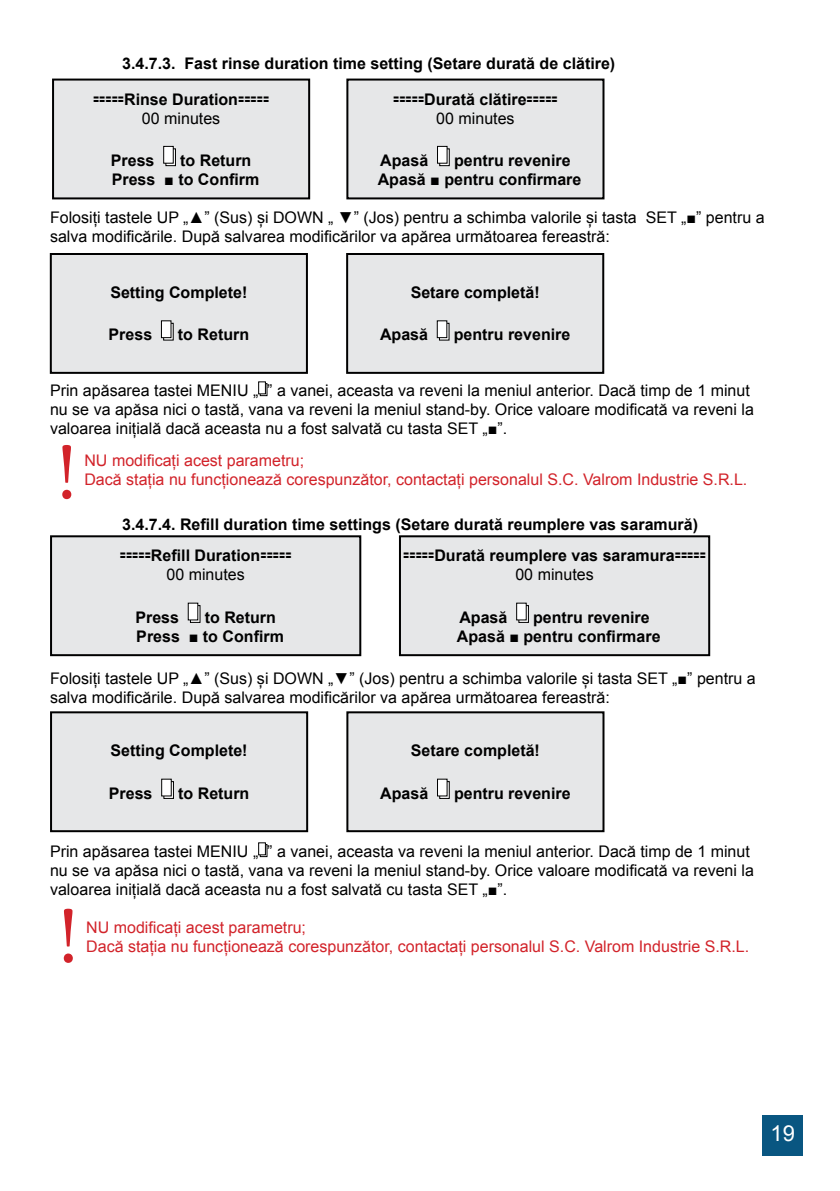
<style>
.page{position:relative;width:840px;height:1191px;background:#fff}
.page>*{position:absolute;margin:0;border:0;box-sizing:border-box;transform-origin:0 0}
.t1{font:80px "Minion Pro";color:#d2232a}
.t2{font:22px "Arial";color:#fff}
.t3{font:16px/19.2px "Arial";color:#000}
.t4{font:700 16px/19.2px "Arial";color:#000}
.t5{font:16px/19.2px "Arial";color:#d2232a}
.s1{font-weight:400}
</style>
<div class="page">
<div style="left:762px;top:1115px;width:40px;height:41px;background:#095681"></div>
<div style="left:260px;top:383px;width:7px;height:13px;border:1px solid #000"></div>
<div style="left:258px;top:382px;width:7px;height:12px;background:#fff"></div>
<div style="left:258px;top:381px;width:7px;height:13px;border:1px solid #000"></div>
<div style="left:260px;top:844px;width:7px;height:13px;border:1px solid #000"></div>
<div style="left:258px;top:843px;width:7px;height:12px;background:#fff"></div>
<div style="left:258px;top:842px;width:7px;height:13px;border:1px solid #000"></div>
<div style="left:53px;top:80px;width:256px;height:118px;background:#e6e7e8"></div>
<svg style="left:167px;top:151px;width:7px;height:13px"></svg>
<div style="left:165px;top:149px;width:11px;height:17px;border:1px solid #000"></div>
<div style="left:164px;top:146px;width:9px;height:17px;background:#fff"></div>
<div style="left:163px;top:146px;width:10px;height:17px;border:1px solid #000"></div>
<div style="left:52px;top:79px;width:258px;height:120px;border:2px solid #000"></div>
<div style="left:347px;top:80px;width:256px;height:118px;background:#e6e7e8"></div>
<div style="left:439px;top:149px;width:10px;height:17px;background:#4b4b4b"></div>
<div style="left:439px;top:149px;width:10px;height:17px;border:1px solid #000"></div>
<div style="left:437px;top:146px;width:10px;height:17px;background:#fff"></div>
<div style="left:437px;top:146px;width:10px;height:17px;border:1px solid #000"></div>
<div style="left:346px;top:79px;width:258px;height:120px;border:2px solid #000"></div>
<div style="left:51px;top:254px;width:256px;height:119px;background:#e6e7e8"></div>
<div style="left:161px;top:321px;width:10px;height:17px;background:#fff"></div>
<div style="left:161px;top:320px;width:10px;height:18px;border:1px solid #000"></div>
<div style="left:50px;top:253px;width:258px;height:121px;border:2px solid #000"></div>
<div style="left:347px;top:254px;width:256px;height:119px;background:#e6e7e8"></div>
<div style="left:437px;top:321px;width:9px;height:17px;background:#fff"></div>
<div style="left:437px;top:320px;width:10px;height:18px;border:1px solid #000"></div>
<div style="left:346px;top:253px;width:258px;height:121px;border:2px solid #000"></div>
<div style="left:51px;top:536px;width:309px;height:119px;background:#e6e7e8"></div>
<div style="left:188px;top:603px;width:10px;height:17px;background:#fff"></div>
<div style="left:50px;top:535px;width:311px;height:121px;border:2px solid #000"></div>
<div style="left:400px;top:536px;width:308px;height:119px;background:#e6e7e8"></div>
<div style="left:516px;top:603px;width:10px;height:17px;background:#fff"></div>
<div style="left:516px;top:603px;width:10px;height:17px;border:1px solid #000"></div>
<div style="left:399px;top:535px;width:310px;height:121px;border:2px solid #000"></div>
<div style="left:51px;top:712px;width:256px;height:119px;background:#e6e7e8"></div>
<div style="left:164px;top:781px;width:9px;height:17px;background:#3e3e3e"></div>
<div style="left:163px;top:781px;width:11px;height:17px;border:1px solid #000"></div>
<div style="left:162px;top:779px;width:9px;height:17px;background:#fff"></div>
<div style="left:161px;top:779px;width:10px;height:17px;border:1px solid #000"></div>
<div style="left:50px;top:711px;width:258px;height:121px;border:2px solid #000"></div>
<div style="left:347px;top:712px;width:256px;height:119px;background:#e6e7e8"></div>
<div style="left:437px;top:779px;width:10px;height:17px;background:#fff"></div>
<div style="left:437px;top:779px;width:10px;height:17px;border:1px solid #000"></div>
<div style="left:346px;top:711px;width:258px;height:121px;border:2px solid #000"></div>
<p class="t4" style="left:122px;top:55px;width:494px">3.4.7.3. Fast rinse duration time setting (Setare durată de clătire)</p>
<p class="t4" style="left:93px;top:90px;width:178px">꞊꞊꞊꞊꞊Rinse Duration꞊꞊꞊꞊꞊</p>
<p class="t3" style="left:142px;top:109px;width:80px">00 minutes</p>
<p class="t4" style="left:111px;top:151px;width:45px">Press</p>
<p class="t4" style="left:112px;top:151px;width:149px;text-indent:68px">to Return<br>Press <span class="s1">■</span> to Confirm</p>
<p class="t4" style="left:393px;top:90px;width:166px">꞊꞊꞊꞊꞊Durată clătire꞊꞊꞊꞊꞊</p>
<p class="t3" style="left:436px;top:109px;width:80px">00 minutes</p>
<p class="t4" style="left:380px;top:151px;width:50px">Apasă</p>
<p class="t4" style="left:377px;top:151px;width:205px;text-indent:76px">pentru revenire<br>Apasă <span class="s1">■</span> pentru confirmare</p>
<p class="t3" style="left:50px;top:208px;width:715px">Folosiți tastele UP „▲” (Sus) și DOWN „ ▼” (Jos) pentru a schimba valorile și tasta SET „■” pentru a salva modificările. După salvarea modificărilor va apărea următoarea fereastră:</p>
<p class="t4" style="left:110px;top:283px;width:138px">Setting Complete!</p>
<p class="t4" style="left:109px;top:326px;width:45px">Press</p>
<p class="t4" style="left:178px;top:326px;width:73px">to Return</p>
<p class="t4" style="left:410px;top:283px;width:130px">Setare completă!</p>
<p class="t4" style="left:380px;top:326px;width:50px">Apasă</p>
<p class="t4" style="left:453px;top:326px;width:118px">pentru revenire</p>
<p class="t3" style="left:50px;top:381px;width:705px">Prin apăsarea tastei MENIU „ ” a vanei, aceasta va reveni la meniul anterior. Dacă timp de 1 minut nu se va apăsa nici o tastă, vana va reveni la meniul stand-by. Orice valoare modificată va reveni la valoarea inițială dacă aceasta nu a fost salvată cu tasta SET „■”.</p>
<h1 class="t1" style="left:56px;top:419px;width:24px">!</h1>
<p class="t5" style="left:84px;top:451px;width:664px">NU modificați acest parametru;<br>Dacă stația nu funcționează corespunzător, contactați personalul S.C. Valrom Industrie S.R.L.</p>
<p class="t4" style="left:122px;top:515px;width:577px">3.4.7.4. Refill duration time settings (Setare durată reumplere vas saramură)</p>
<p class="t4" style="left:120px;top:546px;width:173px">꞊꞊꞊꞊꞊Refill Duration꞊꞊꞊꞊꞊</p>
<p class="t3" style="left:166px;top:565px;width:80px">00 minutes</p>
<p class="t4" style="left:135px;top:608px;width:45px">Press</p>
<p class="t4" style="left:136px;top:608px;width:149px;text-indent:68px">to Return<br>Press <span class="s1">■</span> to Confirm</p>
<p class="t4" style="left:403px;top:546px;width:304px">꞊꞊꞊꞊꞊Durată reumplere vas saramura꞊꞊꞊꞊꞊</p>
<p class="t3" style="left:515px;top:565px;width:80px">00 minutes</p>
<p class="t4" style="left:459px;top:608px;width:50px">Apasă</p>
<p class="t4" style="left:456px;top:608px;width:205px;text-indent:76px">pentru revenire<br>Apasă <span class="s1">■</span> pentru confirmare</p>
<p class="t3" style="left:50px;top:669px;width:706px">Folosiți tastele UP „▲” (Sus) și DOWN „▼” (Jos) pentru a schimba valorile și tasta SET „■” pentru a salva modificările. După salvarea modificărilor va apărea următoarea fereastră:</p>
<p class="t4" style="left:110px;top:741px;width:138px">Setting Complete!</p>
<p class="t4" style="left:109px;top:784px;width:45px">Press</p>
<p class="t4" style="left:178px;top:784px;width:73px">to Return</p>
<p class="t4" style="left:410px;top:741px;width:130px">Setare completă!</p>
<p class="t4" style="left:380px;top:784px;width:50px">Apasă</p>
<p class="t4" style="left:454px;top:784px;width:118px">pentru revenire</p>
<p class="t3" style="left:50px;top:842px;width:705px">Prin apăsarea tastei MENIU „ ” a vanei, aceasta va reveni la meniul anterior. Dacă timp de 1 minut nu se va apăsa nici o tastă, vana va reveni la meniul stand-by. Orice valoare modificată va reveni la valoarea inițială dacă aceasta nu a fost salvată cu tasta SET „■”.</p>
<h1 class="t1" style="left:57px;top:882px;width:24px">!</h1>
<p class="t5" style="left:86px;top:918px;width:221px">NU modificați acest parametru;</p>
<p class="t5" style="left:86px;top:937px;width:664px">Dacă stația nu funcționează corespunzător, contactați personalul S.C. Valrom Industrie S.R.L.</p>
<h2 class="t2" style="left:770px;top:1119px;width:26px">19</h2>
</div>
